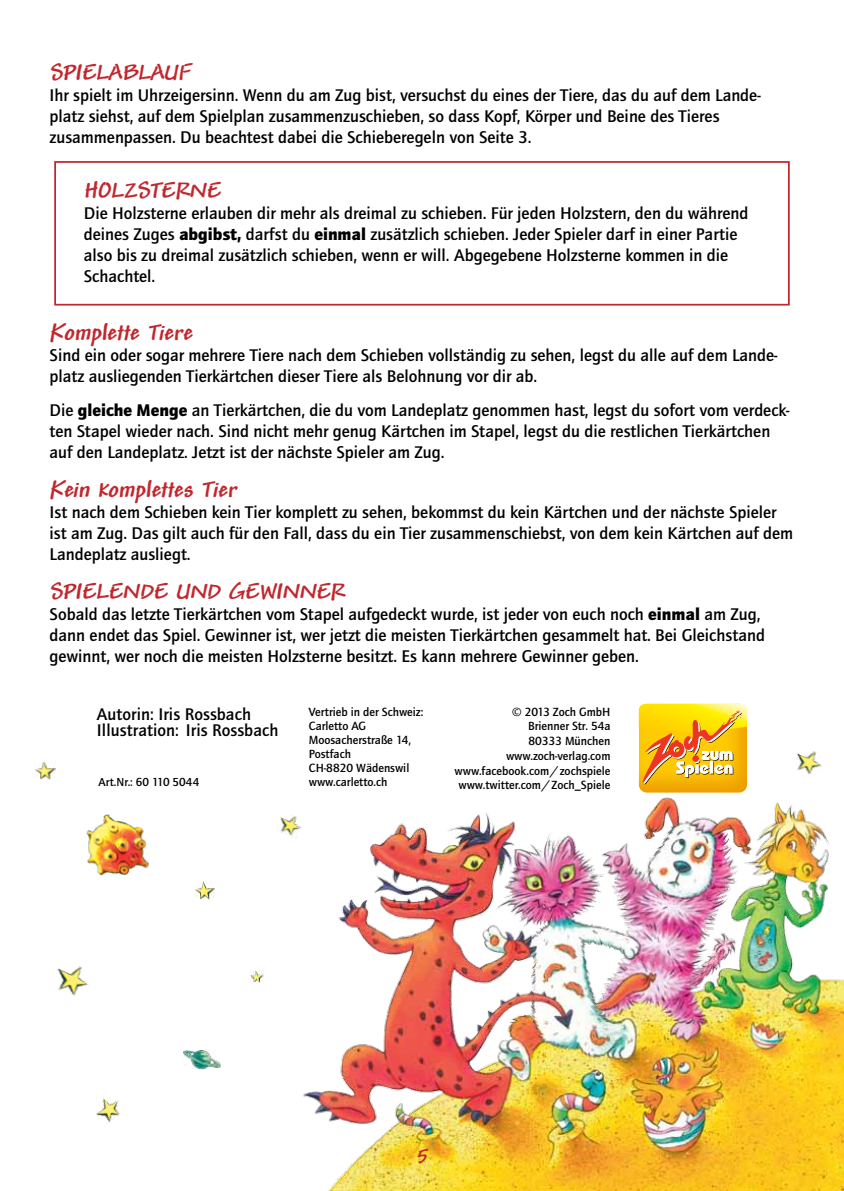
<style>
.page{position:relative;width:844px;height:1191px;background:#fff}
.page>*{position:absolute;margin:0;border:0;box-sizing:border-box;transform-origin:0 0}
.t1{font:italic 700 24.5px "Andy";color:#c1272d}
.t2{font:italic 700 24.5px "Andy";letter-spacing:.09em;color:#c1272d}
.t3{font:italic 700 24.5px "Andy";letter-spacing:.025em;color:#c1272d}
.t4{font:italic 700 21px "Andy";color:#c1272d}
.t5{font:700 17.5px/21px "Quay Itc T";color:#000}
.t6{font:700 12.25px/14px "Quay Itc T";color:#000}
.t7{font:700 12.08px "Quay Itc T";color:#000}
.s1{font-weight:900}
</style>
<div class="page">
<div style="left:635px;top:702px;width:112px;height:91px;background:#e7b00f;opacity:.75"></div>
<svg style="left:638px;top:703px;width:109px;height:81px;background:#f3bd2d"></svg>
<div style="left:54px;top:161px;width:735px;height:144px;border:2px solid #c1272d"></div>
<img style="left:303px;top:787px;width:540px;height:404px">
<img style="left:96px;top:1098px;width:24px;height:25px">
<img style="left:86px;top:814px;width:63px;height:62px">
<svg style="left:303px;top:787px;width:28px;height:74px"></svg>
<img style="left:280px;top:810px;width:25px;height:29px">
<img style="left:184px;top:1050px;width:37px;height:19px">
<img style="left:250px;top:970px;width:14px;height:12px">
<img style="left:57px;top:966px;width:32px;height:30px">
<svg style="left:757px;top:787px;width:86px;height:13px"></svg>
<img style="left:797px;top:751px;width:25px;height:23px">
<img style="left:36px;top:762px;width:19px;height:17px">
<img style="left:195px;top:881px;width:20px;height:18px">
<h1 class="t3" style="left:50px;top:58px;width:142px">Spielablauf</h1>
<p class="t5" style="left:50px;top:84px;width:712px">Ihr spielt im Uhrzeigersinn. Wenn du am Zug bist, versuchst du eines der Tiere, das du auf dem Lande&shy;platz siehst, auf dem Spielplan zusammenzuschieben, so dass Kopf, Körper und Beine des Tieres zusammenpassen. Du beachtest dabei die Schieberegeln von Seite 3.</p>
<h1 class="t1" style="left:84px;top:176px;width:134px">Holzsterne</h1>
<p class="t5" style="left:84px;top:202px;width:665px">Die Holzsterne erlauben dir mehr als dreimal zu schieben. Für jeden Holzstern, den du während deines Zuges <span class="s1">abgibst,</span> darfst du <span class="s1">einmal</span> zusätzlich schieben. Jeder Spieler darf in einer Partie also bis zu dreimal zusätzlich schieben, wenn er will. Abgegebene Holzsterne kommen in die Schachtel.</p>
<h1 class="t1" style="left:50px;top:318px;width:145px">Komplette Tiere</h1>
<p class="t5" style="left:50px;top:344px;width:729px">Sind ein oder sogar mehrere Tiere nach dem Schieben vollständig zu sehen, legst du alle auf dem Lande&shy;platz ausliegenden Tierkärtchen dieser Tiere als Belohnung vor dir ab.</p>
<p class="t5" style="left:50px;top:399px;width:741px">Die <span class="s1">gleiche Menge</span> an Tierkärtchen, die du vom Landeplatz genommen hast, legst du sofort vom verdeck&shy;ten Stapel wieder nach. Sind nicht mehr genug Kärtchen im Stapel, legst du die restlichen Tierkärtchen auf den Landeplatz. Jetzt ist der nächste Spieler am Zug.</p>
<h1 class="t1" style="left:50px;top:475px;width:189px">Kein komplettes Tier</h1>
<p class="t5" style="left:50px;top:501px;width:744px">Ist nach dem Schieben kein Tier komplett zu sehen, bekommst du kein Kärtchen und der nächste Spieler ist am Zug. Das gilt auch für den Fall, dass du ein Tier zusammenschiebst, von dem kein Kärtchen auf dem<br>Landeplatz ausliegt.</p>
<h1 class="t2" style="left:50px;top:577px;width:291px">Spielende und Gewinner</h1>
<p class="t5" style="left:50px;top:603px;width:716px">Sobald das letzte Tierkärtchen vom Stapel aufgedeckt wurde, ist jeder von euch noch <span class="s1">einmal</span> am Zug, dann endet das Spiel. Gewinner ist, wer jetzt die meisten Tierkärtchen gesammelt hat. Bei Gleichstand gewinnt, wer noch die meisten Holzsterne besitzt. Es kann mehrere Gewinner geben.</p>
<p class="t5" style="left:97px;top:706px;width:183px;line-height:15.8px">Autorin: Iris Rossbach<br>Illustration: Iris Rossbach</p>
<p class="t6" style="left:309px;top:704px;width:116px">Vertrieb in der Schweiz:<br>Carletto AG<br>Moosacherstraße 14,<br>Postfach<br>CH-8820 Wädenswil www.carletto.ch</p>
<p class="t6" style="left:454px;top:704px;width:157px;line-height:14.7px;text-align:right">© 2013 Zoch GmbH<br>Brienner Str. 54a<br>80333 München www.zoch-verlag.com www.facebook.com/zochspiele www.twitter.com/Zoch_Spiele</p>
<p class="t7" style="left:99px;top:774px;width:102px">Art.Nr.: 60 110 5044</p>
<p class="t4" style="left:417px;top:1142px;width:11px">5</p>
</div>
